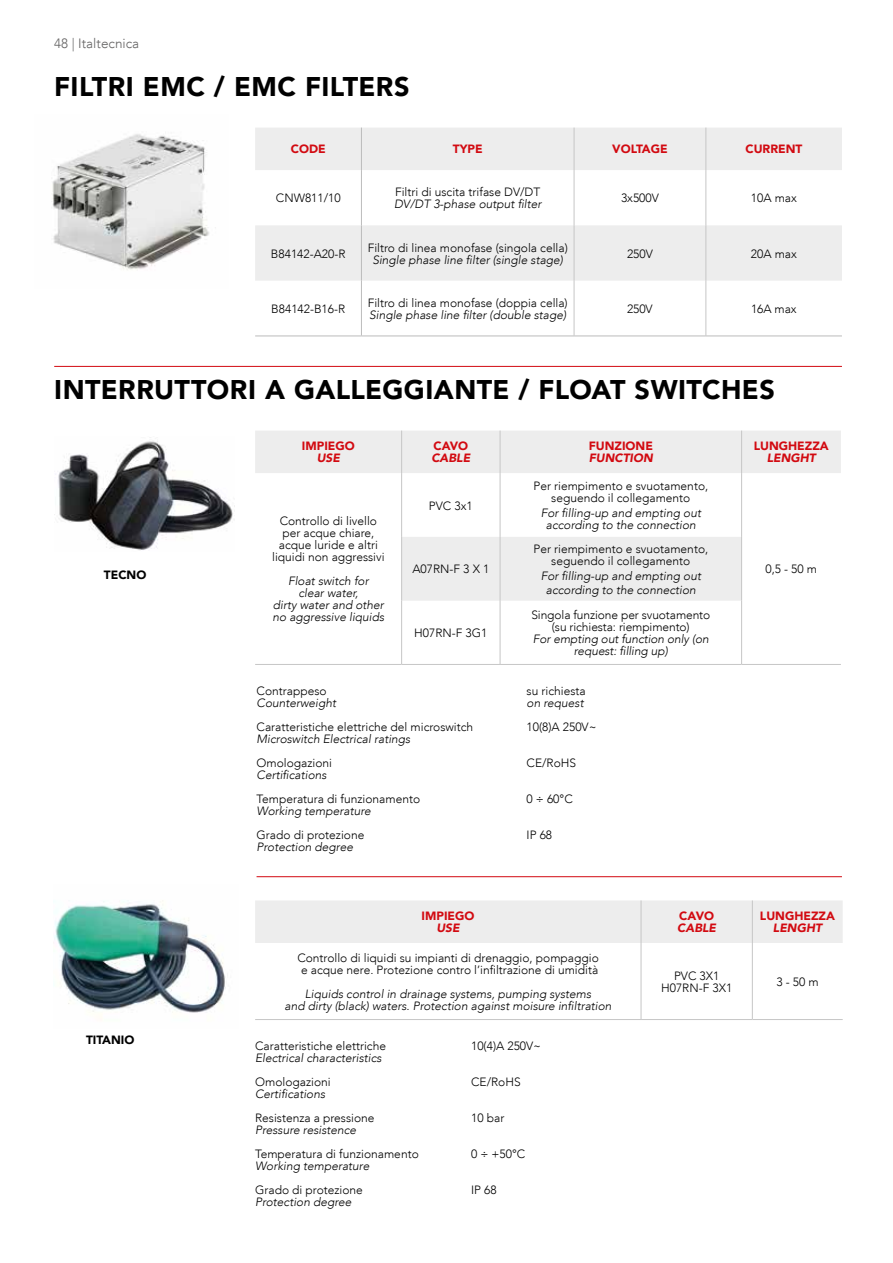
<style>
.page{position:relative;width:893px;height:1263px;background:#fff}
.page>*{position:absolute;margin:0;border:0;box-sizing:border-box;transform-origin:0 0}
.t1{font:900 27px "Avenir LT";letter-spacing:.015em;color:#000}
.t2{font:300 13.5px "Avenir LT";color:#646363}
.t3{font:300 12px/12px "Avenir LT";color:#000;text-align:center}
.t4{font:italic 300 12px/12px "Avenir LT";color:#000;text-align:center}
.t5{font:900 12px "Avenir LT";color:#d20a11}
.t6{font:italic 900 12px "Avenir LT";color:#d20a11}
.t7{font:900 12px "Avenir LT";color:#000}
</style>
<div class="page">
<svg style="left:255px;top:128px;width:587px;height:153px;fill:#ededed"></svg>
<hr style="left:361px;top:128px;width:1px;height:42px;background:#bcbcbc">
<hr style="left:361px;top:170px;width:1px;height:55px;background:#bcbcbc">
<hr style="left:574px;top:128px;width:1px;height:42px;background:#c6c6c6">
<hr style="left:705px;top:128px;width:1px;height:42px;background:#c6c6c6">
<hr style="left:574px;top:170px;width:1px;height:55px;background:#c6c6c6">
<hr style="left:705px;top:170px;width:1px;height:55px;background:#c6c6c6">
<hr style="left:361px;top:225px;width:1px;height:56px;background:#bcbcbc">
<hr style="left:361px;top:281px;width:1px;height:55px;background:#bcbcbc">
<hr style="left:574px;top:225px;width:1px;height:56px;background:#c6c6c6">
<hr style="left:705px;top:225px;width:1px;height:56px;background:#c6c6c6">
<hr style="left:574px;top:281px;width:1px;height:55px;background:#c6c6c6">
<hr style="left:705px;top:281px;width:1px;height:55px;background:#c6c6c6">
<hr style="left:255px;top:336px;width:106px;height:1px;background:#bcbcbc">
<hr style="left:361px;top:336px;width:213px;height:1px;background:#bcbcbc">
<hr style="left:574px;top:336px;width:132px;height:1px;background:#bcbcbc">
<hr style="left:706px;top:336px;width:136px;height:1px;background:#bcbcbc">
<svg style="left:255px;top:431px;width:586px;height:170px"></svg>
<hr style="left:500px;top:431px;width:1px;height:42px;background:#c6c6c6">
<hr style="left:741px;top:473px;width:1px;height:64px;background:#c6c6c6">
<hr style="left:741px;top:537px;width:1px;height:64px;background:#c6c6c6">
<hr style="left:741px;top:601px;width:1px;height:63px;background:#c6c6c6">
<hr style="left:500px;top:664px;width:242px;height:1px;background:#c6c6c6">
<hr style="left:742px;top:664px;width:99px;height:1px;background:#c6c6c6">
<hr style="left:255px;top:664px;width:147px;height:1px;background:#c6c6c6">
<hr style="left:401px;top:473px;width:1px;height:64px;background:#c6c6c6">
<hr style="left:500px;top:473px;width:1px;height:64px;background:#c6c6c6">
<hr style="left:401px;top:537px;width:1px;height:64px;background:#c6c6c6">
<hr style="left:500px;top:537px;width:1px;height:64px;background:#c6c6c6">
<hr style="left:401px;top:601px;width:1px;height:63px;background:#c6c6c6">
<hr style="left:500px;top:601px;width:1px;height:63px;background:#c6c6c6">
<hr style="left:402px;top:664px;width:98px;height:1px;background:#c6c6c6">
<hr style="left:401px;top:431px;width:1px;height:42px;background:#c6c6c6">
<hr style="left:741px;top:431px;width:1px;height:42px;background:#c6c6c6">
<hr style="left:54px;top:366px;width:788px;height:1px;background:#d20a11">
<img style="left:54px;top:437px;width:179px;height:114px">
<img style="left:52px;top:134px;width:164px;height:136px">
<div style="left:255px;top:900px;width:588px;height:43px;background:#ededed"></div>
<hr style="left:641px;top:943px;width:1px;height:76px;background:#c6c6c6">
<hr style="left:752px;top:943px;width:1px;height:76px;background:#c6c6c6">
<hr style="left:641px;top:900px;width:1px;height:43px;background:#c6c6c6">
<hr style="left:752px;top:900px;width:1px;height:43px;background:#c6c6c6">
<hr style="left:255px;top:1019px;width:386px;height:1px;background:#c6c6c6">
<hr style="left:641px;top:1019px;width:111px;height:1px;background:#c6c6c6">
<hr style="left:752px;top:1019px;width:91px;height:1px;background:#c6c6c6">
<hr style="left:257px;top:876px;width:585px;height:1px;background:#d20a11">
<img style="left:54px;top:900px;width:172px;height:113px">
<p class="t2" style="left:54px;top:35px;width:87px">48 | Italtecnica</p>
<h1 class="t1" style="left:54px;top:70px;width:357px">FILTRI EMC / EMC FILTERS</h1>
<p class="t5" style="left:291px;top:142px;width:36px">CODE</p>
<p class="t5" style="left:453px;top:142px;width:31px">TYPE</p>
<p class="t5" style="left:612px;top:142px;width:57px">VOLTAGE</p>
<p class="t5" style="left:745px;top:142px;width:58px">CURRENT</p>
<p class="t3" style="left:276px;top:192px;width:66px">CNW811/10</p>
<p class="t3" style="left:395px;top:186px;width:147px">Filtri di uscita trifase DV/DT</p>
<p class="t4" style="left:394px;top:198px;width:149px">DV/DT 3-phase output filter</p>
<p class="t3" style="left:621px;top:192px;width:39px">3x500V</p>
<p class="t3" style="left:751px;top:192px;width:48px">10A max</p>
<p class="t3" style="left:271px;top:247px;width:76px">B84142-A20-R</p>
<p class="t3" style="left:368px;top:241px;width:202px">Filtro di linea monofase (singola cella)</p>
<p class="t4" style="left:372px;top:253px;width:192px">Single phase line filter (single stage)</p>
<p class="t3" style="left:271px;top:303px;width:75px">B84142-B16-R</p>
<p class="t3" style="left:368px;top:297px;width:202px">Filtro di linea monofase (doppia cella)</p>
<p class="t4" style="left:369px;top:309px;width:199px">Single phase line filter (double stage)</p>
<p class="t3" style="left:627px;top:247px;width:27px">250V</p>
<p class="t3" style="left:751px;top:247px;width:48px">20A max</p>
<p class="t3" style="left:627px;top:303px;width:27px">250V</p>
<p class="t3" style="left:751px;top:303px;width:47px">16A max</p>
<h1 class="t1" style="left:54px;top:373px;width:722px">INTERRUTTORI A GALLEGGIANTE / FLOAT SWITCHES</h1>
<p class="t7" style="left:104px;top:567px;width:44px">TECNO</p>
<p class="t7" style="left:86px;top:1032px;width:50px">TITANIO</p>
<p class="t5" style="left:302px;top:439px;width:54px">IMPIEGO</p>
<p class="t6" style="left:317px;top:451px;width:25px">USE</p>
<p class="t3" style="left:272px;top:515px;width:114px">Controllo di livello per acque chiare, acque luride e altri liquidi non aggressivi</p>
<p class="t4" style="left:272px;top:575px;width:113px">Float switch for<br>clear water,<br>dirty water and other no aggressive liquids</p>
<p class="t5" style="left:433px;top:439px;width:36px">CAVO</p>
<p class="t6" style="left:431px;top:451px;width:40px">CABLE</p>
<p class="t3" style="left:429px;top:499px;width:45px">PVC 3x1</p>
<p class="t5" style="left:589px;top:439px;width:66px">FUNZIONE</p>
<p class="t6" style="left:589px;top:451px;width:66px">FUNCTION</p>
<p class="t3" style="left:533px;top:480px;width:176px">Per riempimento e svuotamento, seguendo il collegamento</p>
<p class="t4" style="left:541px;top:507px;width:162px">For filling-up and empting out according to the connection</p>
<p class="t5" style="left:754px;top:439px;width:77px">LUNGHEZZA</p>
<p class="t6" style="left:767px;top:451px;width:51px">LENGHT</p>
<p class="t3" style="left:533px;top:543px;width:176px">Per riempimento e svuotamento, seguendo il collegamento</p>
<p class="t4" style="left:541px;top:569px;width:162px;line-height:13.5px">For filling-up and empting out according to the connection</p>
<p class="t3" style="left:412px;top:563px;width:78px">A07RN-F 3 X 1</p>
<p class="t3" style="left:765px;top:563px;width:53px">0,5 - 50 m</p>
<p class="t3" style="left:414px;top:627px;width:75px">H07RN-F 3G1</p>
<p class="t3" style="left:531px;top:609px;width:180px">Singola funzione per svuotamento (su richiesta: riempimento)</p>
<p class="t4" style="left:533px;top:633px;width:177px">For empting out function only (on request: filling up)</p>
<p class="t3" style="left:257px;top:685px;width:72px">Contrappeso</p>
<p class="t3" style="left:527px;top:685px;width:61px">su richiesta</p>
<p class="t4" style="left:257px;top:697px;width:81px">Counterweight</p>
<p class="t4" style="left:527px;top:697px;width:59px">on request</p>
<p class="t3" style="left:257px;top:721px;width:218px">Caratteristiche elettriche del microswitch</p>
<p class="t3" style="left:527px;top:721px;width:72px">10(8)A 250V~</p>
<p class="t4" style="left:257px;top:733px;width:155px">Microswitch Electrical ratings</p>
<p class="t3" style="left:257px;top:757px;width:77px">Omologazioni</p>
<p class="t3" style="left:527px;top:757px;width:51px">CE/RoHS</p>
<p class="t4" style="left:257px;top:769px;width:72px">Certifications</p>
<p class="t3" style="left:257px;top:793px;width:165px">Temperatura di funzionamento</p>
<p class="t3" style="left:527px;top:793px;width:48px">0 ÷ 60°C</p>
<p class="t4" style="left:257px;top:805px;width:116px">Working temperature</p>
<p class="t3" style="left:257px;top:829px;width:109px">Grado di protezione</p>
<p class="t3" style="left:527px;top:829px;width:27px">IP 68</p>
<p class="t4" style="left:257px;top:841px;width:98px">Protection degree</p>
<p class="t5" style="left:422px;top:909px;width:54px">IMPIEGO</p>
<p class="t6" style="left:436px;top:921px;width:25px">USE</p>
<p class="t3" style="left:297px;top:952px;width:303px">Controllo di liquidi su impianti di drenaggio, pompaggio e acque nere. Protezione contro l’infiltrazione di umidità</p>
<p class="t4" style="left:285px;top:988px;width:329px">Liquids control in drainage systems, pumping systems<br>and dirty (black) waters. Protection against moisure infiltration</p>
<p class="t3" style="left:255px;top:1040px;width:132px">Caratteristiche elettriche</p>
<p class="t3" style="left:471px;top:1040px;width:72px">10(4)A 250V~</p>
<p class="t4" style="left:255px;top:1052px;width:128px">Electrical characteristics</p>
<p class="t3" style="left:255px;top:1076px;width:77px">Omologazioni</p>
<p class="t3" style="left:471px;top:1076px;width:51px">CE/RoHS</p>
<p class="t4" style="left:255px;top:1088px;width:72px">Certifications</p>
<p class="t3" style="left:255px;top:1112px;width:121px">Resistenza a pressione</p>
<p class="t3" style="left:471px;top:1112px;width:35px">10 bar</p>
<p class="t4" style="left:255px;top:1124px;width:103px">Pressure resistence</p>
<p class="t3" style="left:255px;top:1148px;width:165px">Temperatura di funzionamento</p>
<p class="t3" style="left:471px;top:1148px;width:56px">0 ÷ +50°C</p>
<p class="t4" style="left:255px;top:1160px;width:116px">Working temperature</p>
<p class="t3" style="left:255px;top:1184px;width:109px">Grado di protezione</p>
<p class="t3" style="left:471px;top:1184px;width:27px">IP 68</p>
<p class="t4" style="left:255px;top:1196px;width:98px">Protection degree</p>
<p class="t5" style="left:679px;top:909px;width:36px">CAVO</p>
<p class="t6" style="left:677px;top:921px;width:40px">CABLE</p>
<p class="t5" style="left:760px;top:909px;width:77px">LUNGHEZZA</p>
<p class="t6" style="left:773px;top:921px;width:51px">LENGHT</p>
<p class="t3" style="left:661px;top:970px;width:73px">PVC 3X1<br>H07RN-F 3X1</p>
<p class="t3" style="left:776px;top:976px;width:44px">3 - 50 m</p>
</div>
